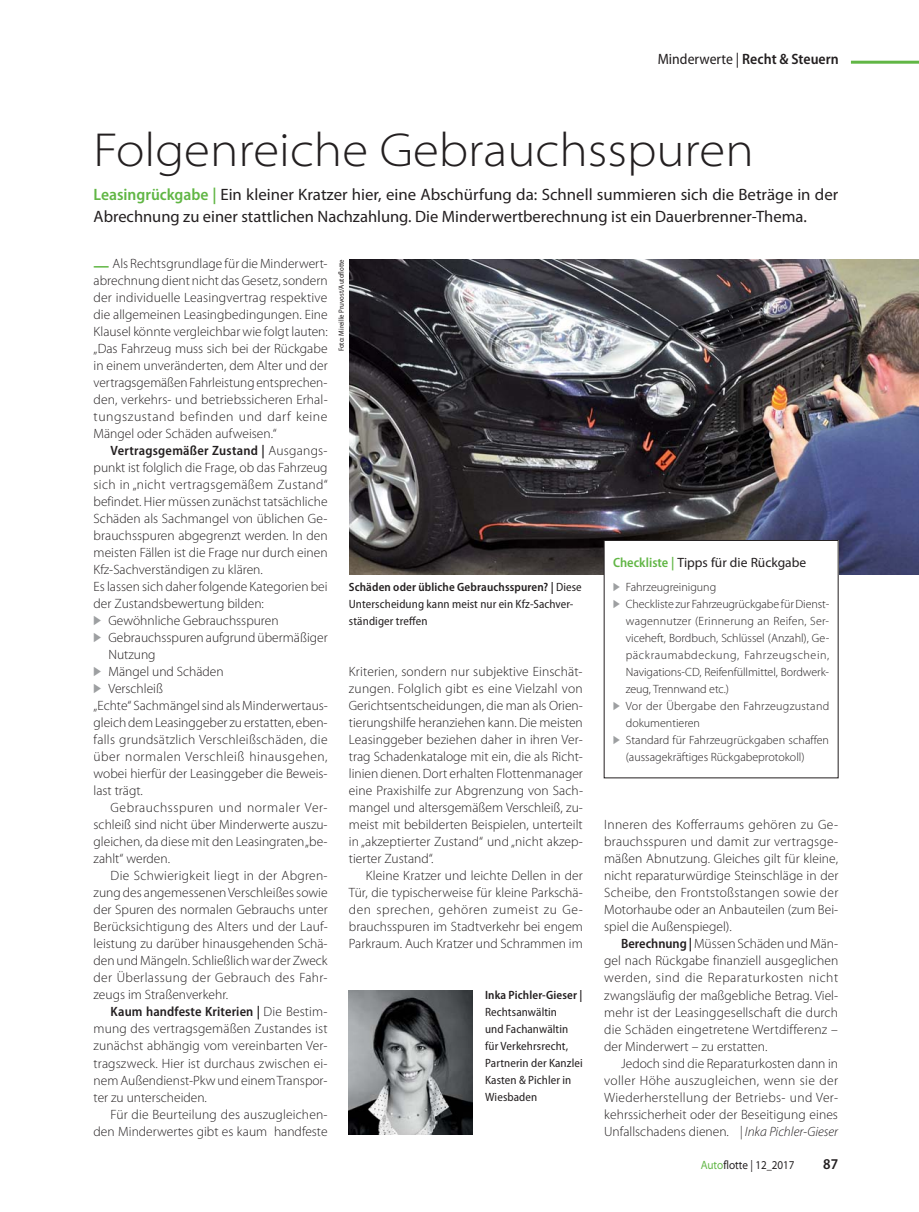
<style>
.page{position:relative;width:919px;height:1212px;background:#fff}
.page>*{position:absolute;margin:0;border:0;box-sizing:border-box;transform-origin:0 0}
.t1{font:300 semi-expanded 48px "Myriad Pro";color:#231f20}
.t2{font:16.5px/22.5px "Myriad Pro";color:#231f20}
.t3{font:600 semi-condensed 15px "Myriad Pro";color:#231f20}
.t4{font:300 13.5px/17px "Myriad Pro";color:#231f20;text-align:justify}
.t5{font:300 13.5px "Myriad Pro";letter-spacing:.02em;color:#231f20}
.t6{font:300 13.5px "Myriad Pro";letter-spacing:.025em;color:#231f20}
.t7{font:600 semi-condensed 13.5px "Myriad Pro";letter-spacing:.01em;color:#231f20}
.t8{font:300 13.5px "Myriad Pro";letter-spacing:.035em;color:#231f20}
.t9{font:300 13.5px "Myriad Pro";letter-spacing:.04em;color:#231f20}
.t10{font:13.5px "Myriad Pro";color:#231f20}
.t11{font:300 12px/17px "Myriad Pro";color:#231f20}
.t12{font:semi-condensed 12px/17px "Myriad Pro";letter-spacing:.01em;color:#231f20}
.t13{font:600 semi-condensed 12px "Myriad Pro";letter-spacing:.01em;color:#231f20}
.t14{font:semi-expanded 12px "Myriad Pro";color:#231f20;scale:.85 1}
.t15{font:semi-condensed 7.5px "Myriad Pro";color:#231f20}
.s1{font-weight:400}
.s2{font-weight:600;font-stretch:semi-condensed;color:#61b645}
.s3{font-weight:300;font-stretch:normal}
.s4{font-weight:600}
.s5{font-weight:600;font-stretch:semi-condensed}
.s6{font-style:italic}
.s7{color:#61b645}
</style>
<div class="page">
<hr style="left:850px;top:61px;width:68px;height:3px;background:#61b645">
<img style="left:349px;top:259px;width:569px;height:315px">
<img style="left:349px;top:990px;width:123px;height:145px">
<div style="left:604px;top:540px;width:234px;height:238px;background:#fff"></div>
<p class="t3" style="left:657px;top:53px;width:182px"><span class="s1">Minderwerte |</span> Recht &amp; Steuern</p>
<h1 class="t1" style="left:94px;top:121px;width:661px">Folgenreiche Gebrauchsspuren</h1>
<p class="t2" style="left:94px;top:185px;width:746px"><span class="s2">Leasingrückgabe |</span> Ein kleiner Kratzer hier, eine Abschürfung da: Schnell summieren sich die Beträge in der<br>Abrechnung zu einer stattlichen Nachzahlung. Die Minderwertberechnung ist ein Dauerbrenner-Thema.</p>
<p class="t15" style="left:338px;top:351px;width:94px;rotate:-90deg">Foto: Mireille Pruvost/Autoflotte</p>
<p class="t4" style="left:94px;top:256px;width:236px;text-indent:19px">Als Rechtsgrundlage für die Minderwert&shy;abrechnung dient nicht das Gesetz, sondern der individuelle Leasingvertrag respektive die allgemeinen Leasingbedingungen. Eine Klausel könnte vergleichbar wie folgt lauten: „Das Fahrzeug muss sich bei der Rückgabe in einem unveränderten, dem Alter und der vertragsgemäßen Fahrleistung entsprechen&shy;den, verkehrs- und betriebssicheren Erhal&shy;tungszustand befinden und darf keine Mängel oder Schäden aufweisen.“</p>
<p class="t7" style="left:111px;top:445px;width:218px">Vertragsgemäßer Zustand | <span class="s3">Ausgangs-</span></p>
<p class="t4" style="left:94px;top:460px;width:235px">punkt ist folglich die Frage, ob das Fahrzeug</p>
<p class="t5" style="left:94px;top:479px;width:235px">sich in „nicht vertragsgemäßem Zustand“</p>
<p class="t4" style="left:94px;top:494px;width:235px">befindet. Hier müssen zunächst tatsäch liche</p>
<p class="t4" style="left:94px;top:511px;width:235px">Schäden als Sachmangel von üblichen Ge-</p>
<p class="t4" style="left:94px;top:528px;width:235px">brauchsspuren abgegrenzt werden. In den</p>
<p class="t4" style="left:94px;top:545px;width:235px">meisten Fällen ist die Frage nur durch einen</p>
<p class="t4" style="left:94px;top:562px;width:171px">Kfz-Sachverständigen zu klären.</p>
<p class="t4" style="left:94px;top:579px;width:235px">Es lassen sich daher folgende Kategorien bei</p>
<p class="t4" style="left:94px;top:596px;width:172px">der Zustandsbewertung bilden:</p>
<p class="t4" style="left:108px;top:613px;width:171px">Gewöhnliche Gebrauchsspuren</p>
<p class="t4" style="left:108px;top:630px;width:221px">Gebrauchsspuren aufgrund übermäßiger</p>
<p class="t4" style="left:108px;top:647px;width:49px">Nutzung</p>
<p class="t4" style="left:108px;top:664px;width:117px">Mängel und Schäden</p>
<p class="t4" style="left:108px;top:682px;width:56px">Verschleiß</p>
<p class="t4" style="left:94px;top:699px;width:236px">„Echte“ Sachmängel sind als Minderwertaus-</p>
<p class="t4" style="left:94px;top:716px;width:235px">gleich dem Leasinggeber zu erstatten, eben-</p>
<p class="t5" style="left:94px;top:735px;width:235px">falls grundsätzlich Verschleißschäden, die</p>
<p class="t8" style="left:94px;top:752px;width:235px">über normalen Verschleiß hinausgehen,</p>
<p class="t4" style="left:94px;top:767px;width:235px">wobei hierfür der Leasinggeber die Beweis-</p>
<p class="t4" style="left:94px;top:784px;width:51px">last trägt.</p>
<p class="t9" style="left:111px;top:803px;width:218px">Gebrauchsspuren und normaler Ver-</p>
<p class="t4" style="left:94px;top:818px;width:235px">schleiß sind nicht über Minderwerte auszu-</p>
<p class="t4" style="left:94px;top:835px;width:235px">gleichen, da diese mit den Leasingraten „be-</p>
<p class="t4" style="left:94px;top:852px;width:78px">zahlt“ werden.</p>
<p class="t6" style="left:111px;top:871px;width:218px">Die Schwierigkeit liegt in der Abgren-</p>
<p class="t4" style="left:94px;top:886px;width:235px">zung des angemessenen Verschleißes sowie</p>
<p class="t4" style="left:94px;top:903px;width:235px">der Spuren des normalen Gebrauchs unter</p>
<p class="t4" style="left:94px;top:920px;width:236px">Berücksichtigung des Alters und der Lauf-</p>
<p class="t4" style="left:94px;top:937px;width:235px">leistung zu darüber hinausgehenden Schä-</p>
<p class="t4" style="left:94px;top:954px;width:235px">den und Mängeln. Schließlich war der Zweck</p>
<p class="t6" style="left:94px;top:973px;width:235px">der Überlassung der Gebrauch des Fahr-</p>
<p class="t4" style="left:94px;top:988px;width:136px">zeugs im Straßenverkehr.</p>
<p class="t7" style="left:111px;top:1007px;width:218px">Kaum handfeste Kriterien | <span class="s3">Die Bestim-</span></p>
<p class="t4" style="left:94px;top:1022px;width:235px">mung des vertragsgemäßen Zustandes ist</p>
<p class="t4" style="left:94px;top:1039px;width:235px">zunächst abhängig vom vereinbarten Ver-</p>
<p class="t4" style="left:94px;top:1056px;width:235px">tragszweck. Hier ist durchaus zwischen ei-</p>
<p class="t4" style="left:94px;top:1073px;width:235px">nem Außendienst-Pkw und einem Transpor-</p>
<p class="t4" style="left:94px;top:1090px;width:115px">ter zu unterscheiden.</p>
<p class="t4" style="left:111px;top:1107px;width:218px">Für die Beurteilung des auszugleichen-</p>
<p class="t4" style="left:94px;top:1124px;width:235px">den Minderwertes gibt es kaum handfeste</p>
<p class="t10" style="left:613px;top:557px;width:195px"><span class="s2">Checkliste |</span> Tipps für die Rückgabe</p>
<p class="t11" style="left:625px;top:580px;width:205px">Fahrzeugreinigung<br>Checkliste zur Fahrzeugrückgabe für Dienst&shy;wagennutzer (Erinnerung an Reifen, Ser&shy;viceheft, Bordbuch, Schlüssel (Anzahl), Ge&shy;päckraumabdeckung, Fahrzeugschein, Navigations-CD, Reifenfüllmittel, Bordwerk&shy;zeug, Trennwand etc.)<br>Vor der Übergabe den Fahrzeugzustand dokumentieren<br>Standard für Fahrzeugrückgaben schaffen (aussagekräftiges Rückgabeprotokoll)</p>
<p class="t12" style="left:349px;top:580px;width:234px"><span class="s4">Schäden oder übliche Gebrauchsspuren? |</span> Diese<br>Unterscheidung kann meist nur ein Kfz-Sachver&shy;ständiger treffen</p>
<p class="t4" style="left:349px;top:665px;width:235px">Kriterien, sondern nur subjektive Einschät&shy;zungen. Folglich gibt es eine Vielzahl von Gerichtsentscheidungen, die man als Orien&shy;tierungshilfe heranziehen kann. Die meisten Leasinggeber beziehen daher in ihren Ver&shy;trag Schadenkataloge mit ein, die als Richt&shy;linien dienen. Dort erhalten Flottenmanager eine Praxishilfe zur Abgrenzung von Sach&shy;mangel und altersgemäßem Verschleiß, zu&shy;meist mit bebilderten Beispielen, unterteilt in „akzeptierter Zustand“ und „nicht akzep&shy;tierter Zustand“.</p>
<p class="t4" style="left:349px;top:869px;width:235px;text-indent:17px">Kleine Kratzer und leichte Dellen in der Tür, die typischerweise für kleine Parkschä&shy;den sprechen, gehören zumeist zu Ge&shy;brauchsspuren im Stadtverkehr bei engem Parkraum. Auch Kratzer und Schrammen im</p>
<p class="t4" style="left:604px;top:818px;width:236px">Inneren des Kofferraums gehören zu Ge&shy;brauchsspuren und damit zur vertragsge&shy;mäßen Abnutzung. Gleiches gilt für kleine, nicht reparaturwürdige Steinschläge in der Scheibe, den Frontstoßstangen sowie der Motorhaube oder an Anbauteilen (zum Bei&shy;spiel die Außenspiegel).</p>
<p class="t4" style="left:604px;top:937px;width:235px;text-indent:17px"><span class="s5">Berechnung |</span> Müssen Schäden und Män&shy;gel nach Rückgabe finanziell ausgeglichen werden, sind die Reparaturkosten nicht zwangsläufig der maßgebliche Betrag. Viel&shy;mehr ist der Leasinggesellschaft die durch die Schäden eingetretene Wertdifferenz – der Minderwert – zu erstatten.</p>
<p class="t4" style="left:604px;top:1056px;width:235px;text-indent:17px">Jedoch sind die Reparaturkosten dann in voller Höhe auszugleichen, wenn sie der Wiederherstellung der Betriebs- und Ver&shy;kehrssicherheit oder der Beseitigung eines Unfallschadens dienen. <span class="s6">| Inka Pichler-Gieser</span></p>
<p class="t13" style="left:485px;top:991px;width:99px">Inka Pichler-Gieser |</p>
<p class="t12" style="left:485px;top:1005px;width:99px">Rechtsanwältin<br>und Fachanwältin für Verkehrsrecht,<br>Partnerin der Kanzlei<br>Kasten &amp; Pichler in<br>Wiesbaden</p>
<p class="t14" style="left:700px;top:1158px;width:112px"><span class="s7">Auto</span>flotte | 12_2017</p>
<p class="t3" style="left:823px;top:1159px;width:16px">87</p>
</div>
